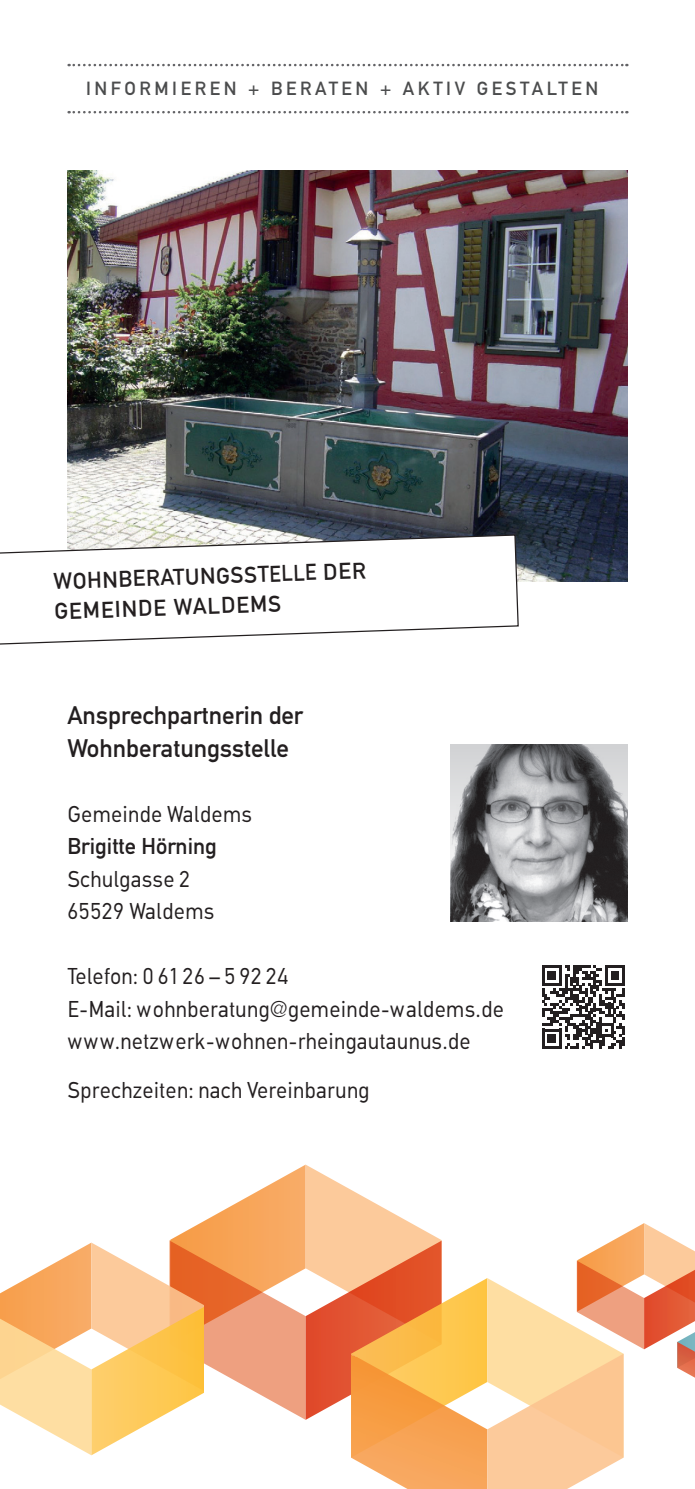
<style>
.page{position:relative;width:695px;height:1489px;background:#fff}
.page>*{position:absolute;margin:0;border:0;box-sizing:border-box;transform-origin:0 0}
.t1{font:25px/32.5px "DIN Mittelczyk Norm";color:#231f20}
.t2{font:22.5px/32.5px "DIN Mittelczyk Slim";color:#231f20}
.t3{font:22.5px/30px "DIN Mittelschrift Std";color:#231f20}
.t4{font:18.75px "DIN Mittelschrift Std";letter-spacing:.19em;color:#4b4c4d}
</style>
<div class="page">
<svg style="left:69px;top:111px;width:558px;height:2px"></svg>
<svg style="left:69px;top:64px;width:558px;height:2px"></svg>
<img style="left:67px;top:170px;width:560px;height:411px">
<svg style="left:0;top:533px;width:519px;height:112px"></svg>
<svg style="left:0;top:1164px;width:694px;height:324px"></svg>
<img style="left:450px;top:898px;width:177px;height:23px">
<svg style="left:450px;top:744px;width:177px;height:154px;background:#858588"></svg>
<svg style="left:542px;top:965px;width:83px;height:83px"></svg>
<p class="t4" style="left:86px;top:78px;width:514px">INFORMIEREN + BERATEN + AKTIV GESTALTEN</p>
<p class="t3" style="left:53px;top:566px;width:314px;rotate:-2deg">WOHNBERATUNGSSTELLE DER<br>GEMEINDE WALDEMS</p>
<p class="t1" style="left:67px;top:699px;width:237px">Ansprechpartnerin der<br>Wohnberatungsstelle</p>
<p class="t2" style="left:67px;top:797px;width:186px">Gemeinde Waldems</p>
<p class="t3" style="left:67px;top:831px;width:151px">Brigitte Hörning</p>
<p class="t2" style="left:67px;top:862px;width:149px">Schulgasse 2<br>65529 Waldems</p>
<p class="t2" style="left:67px;top:959px;width:438px">Telefon: 0 61 26 – 5 92 24<br>E-Mail: wohnberatung@gemeinde-waldems.de www.netzwerk-wohnen-rheingautaunus.de</p>
<p class="t2" style="left:67px;top:1073px;width:304px">Sprechzeiten: nach Vereinbarung</p>
</div>
